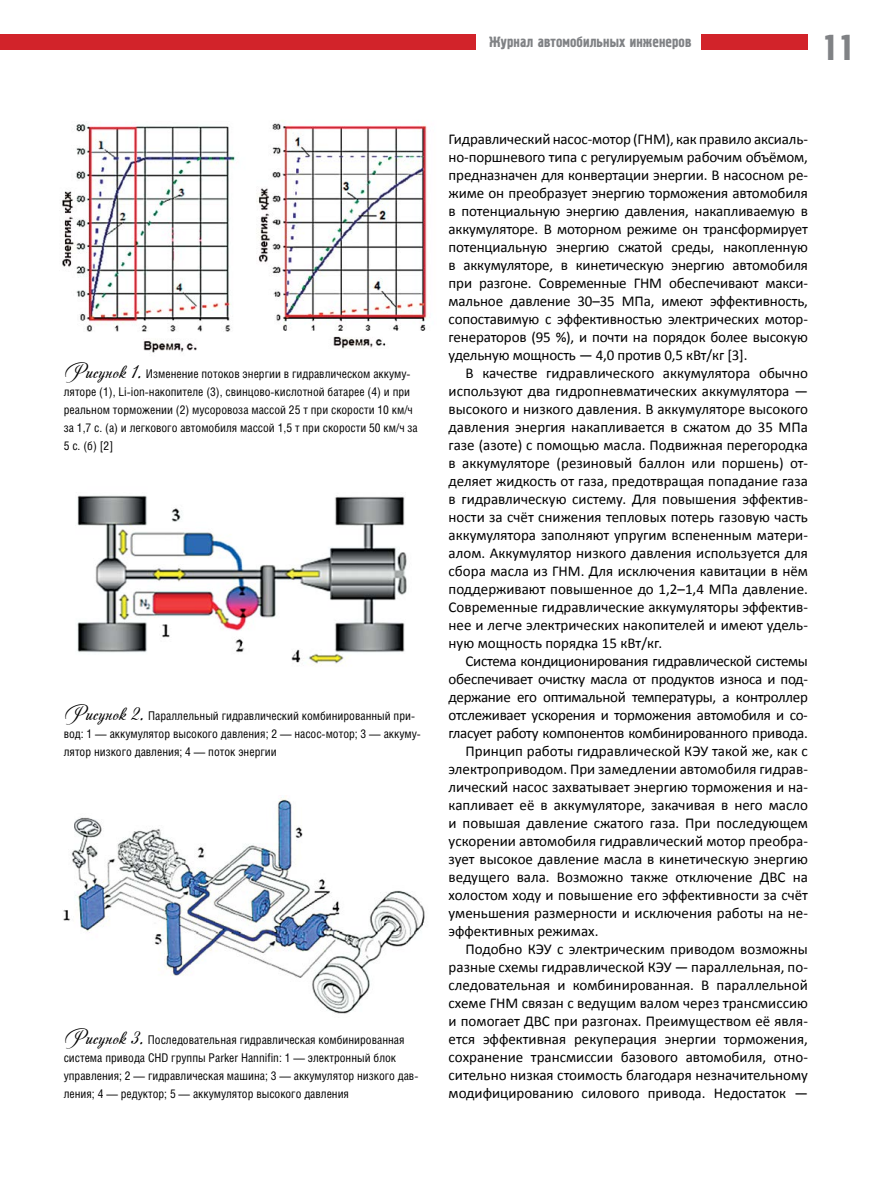
<style>
.page{position:relative;width:893px;height:1191px;background:#fff}
.page>*{position:absolute;margin:0;border:0;box-sizing:border-box;transform-origin:0 0}
.t1{font:36px "Machine C";color:#808285}
.t2{font:15px/18px "Calibri";color:#000;text-align:justify}
.t3{font:15px "Calibri";letter-spacing:-.02em;color:#000}
.t4{font:15px "Pollock 1 C";color:#808285}
.t5{font:12px/18px "Helios Cond";color:#000}
.s1{font-family:"Andantinoscript";font-size:21px}
</style>
<div class="page">
<div style="left:0;top:34px;width:475px;height:16px;background:#d2232a"></div>
<div style="left:702px;top:34px;width:106px;height:16px;background:#d2232a"></div>
<img style="left:62px;top:124px;width:174px;height:229px">
<img style="left:256px;top:120px;width:172px;height:229px">
<img style="left:77px;top:495px;width:330px;height:170px">
<img style="left:63px;top:796px;width:362px;height:218px">
<p class="t4" style="left:489px;top:34px;width:204px">Журнал автомобильных инженеров</p>
<h1 class="t1" style="left:822px;top:27px;width:34px">11</h1>
<p class="t5" style="left:64px;top:365px;width:356px"><span class="s1">Рисунок 1.</span> Изменение потоков энергии в гидравлическом аккуму&shy;ляторе (1), Li-ion-накопителе (3), свинцово-кислотной батарее (4) и при реальном торможении (2) мусоровоза массой 25 т при скорости 10 км/ч за 1,7 с. (а) и легкового автомобиля массой 1,5 т при скорости 50 км/ч за 5 с. (б) [2]</p>
<p class="t5" style="left:64px;top:707px;width:359px"><span class="s1">Рисунок 2.</span> Параллельный гидравлический комбинированный при&shy;вод: 1 — аккумулятор высокого давления; 2 — насос-мотор; 3 — аккуму&shy;лятор низкого давления; 4 — поток энергии</p>
<p class="t5" style="left:64px;top:1031px;width:356px"><span class="s1">Рисунок 3.</span> Последовательная гидравлическая комбинированная система привода CHD группы Parker Hannifin: 1 — электронный блок управления; 2 — гидравлическая машина; 3 — аккумулятор низкого дав&shy;ления; 4 — редуктор; 5 — аккумулятор высокого давления</p>
<p class="t2" style="left:449px;top:130px;width:361px">Гидравлический насос-мотор (ГНМ), как правило аксиаль&shy;но-поршневого типа с регулируемым рабочим объёмом, предназначен для конвертации энергии. В насосном ре&shy;жиме он преобразует энергию торможения автомобиля в потенциальную энергию давления, накапливаемую в аккумуляторе. В моторном режиме он трансформирует потенциальную энергию сжатой среды, накопленную в аккумуляторе, в кинетическую энергию автомобиля при разгоне. Современные ГНМ обеспечивают макси&shy;мальное давление 30–35 МПа, имеют эффективность, сопоставимую с эффективностью электрических мотор&shy;генераторов (95 %), и почти на порядок более высокую удельную мощность — 4,0 против 0,5 кВт/кг [3].</p>
<p class="t2" style="left:449px;top:364px;width:361px;text-indent:17px">В качестве гидравлического аккумулятора обычно используют два гидропневматических аккумулятора — высокого и низкого давления. В аккумуляторе высокого давления энергия накапливается в сжатом до 35 МПа газе (азоте) с помощью масла. Подвижная перегородка в аккумуляторе (резиновый баллон или поршень) от&shy;деляет жидкость от газа, предотвращая попадание газа в гидравлическую систему. Для повышения эффектив&shy;ности за счёт снижения тепловых потерь газовую часть аккумулятора заполняют упругим вспененным матери&shy;алом. Аккумулятор низкого давления используется для сбора масла из ГНМ. Для исключения кавитации в нём поддерживают повышенное до 1,2–1,4 МПа давление.<br>Современные гидравлические аккумуляторы эффектив&shy;нее и легче электрических накопителей и имеют удель&shy;ную мощность порядка 15 кВт/кг.</p>
<p class="t3" style="left:466px;top:652px;width:344px">Система кондиционирования гидравлической системы</p>
<p class="t3" style="left:449px;top:670px;width:361px">обеспечивает очистку масла от продуктов износа и под-</p>
<p class="t3" style="left:449px;top:688px;width:361px">держание его оптимальной температуры, а контроллер</p>
<p class="t3" style="left:449px;top:706px;width:361px">отслеживает ускорения и торможения автомобиля и со-</p>
<p class="t3" style="left:449px;top:724px;width:361px">гласует работу компонентов комбинированного привода.</p>
<p class="t2" style="left:466px;top:742px;width:344px">Принцип работы гидравлической КЭУ такой же, как с</p>
<p class="t2" style="left:449px;top:760px;width:361px">электроприводом. При замедлении автомобиля гидрав-</p>
<p class="t2" style="left:449px;top:778px;width:361px">лический насос захватывает энергию торможения и на-</p>
<p class="t2" style="left:449px;top:796px;width:361px">капливает её в аккумуляторе, закачивая в него масло</p>
<p class="t2" style="left:449px;top:814px;width:361px">и повышая давление сжатого газа. При последующем</p>
<p class="t2" style="left:449px;top:832px;width:361px">ускорении автомобиля гидравлический мотор преобра-</p>
<p class="t2" style="left:449px;top:850px;width:361px">зует высокое давление масла в кинетическую энергию</p>
<p class="t2" style="left:449px;top:868px;width:361px">ведущего вала. Возможно также отключение ДВС на</p>
<p class="t2" style="left:449px;top:886px;width:361px">холостом ходу и повышение его эффективности за счёт</p>
<p class="t2" style="left:449px;top:904px;width:361px">уменьшения размерности и исключения работы на не-</p>
<p class="t2" style="left:449px;top:922px;width:151px">эффективных режимах.</p>
<p class="t2" style="left:466px;top:940px;width:344px">Подобно КЭУ с электрическим приводом возможны</p>
<p class="t2" style="left:449px;top:958px;width:361px">разные схемы гидравлической КЭУ — параллельная, по-</p>
<p class="t2" style="left:449px;top:976px;width:361px">следовательная и комбинированная. В параллельной</p>
<p class="t2" style="left:449px;top:994px;width:361px">схеме ГНМ связан с ведущим валом через трансмиссию</p>
<p class="t2" style="left:449px;top:1012px;width:361px">и помогает ДВС при разгонах. Преимуществом её явля-</p>
<p class="t2" style="left:449px;top:1030px;width:361px">ется эффективная рекуперация энергии торможения,</p>
<p class="t2" style="left:449px;top:1048px;width:361px">сохранение трансмиссии базового автомобиля, отно-</p>
<p class="t2" style="left:449px;top:1066px;width:361px">сительно низкая стоимость благодаря незначительному</p>
<p class="t2" style="left:449px;top:1084px;width:361px">модифицированию силового привода. Недостаток —</p>
</div>
